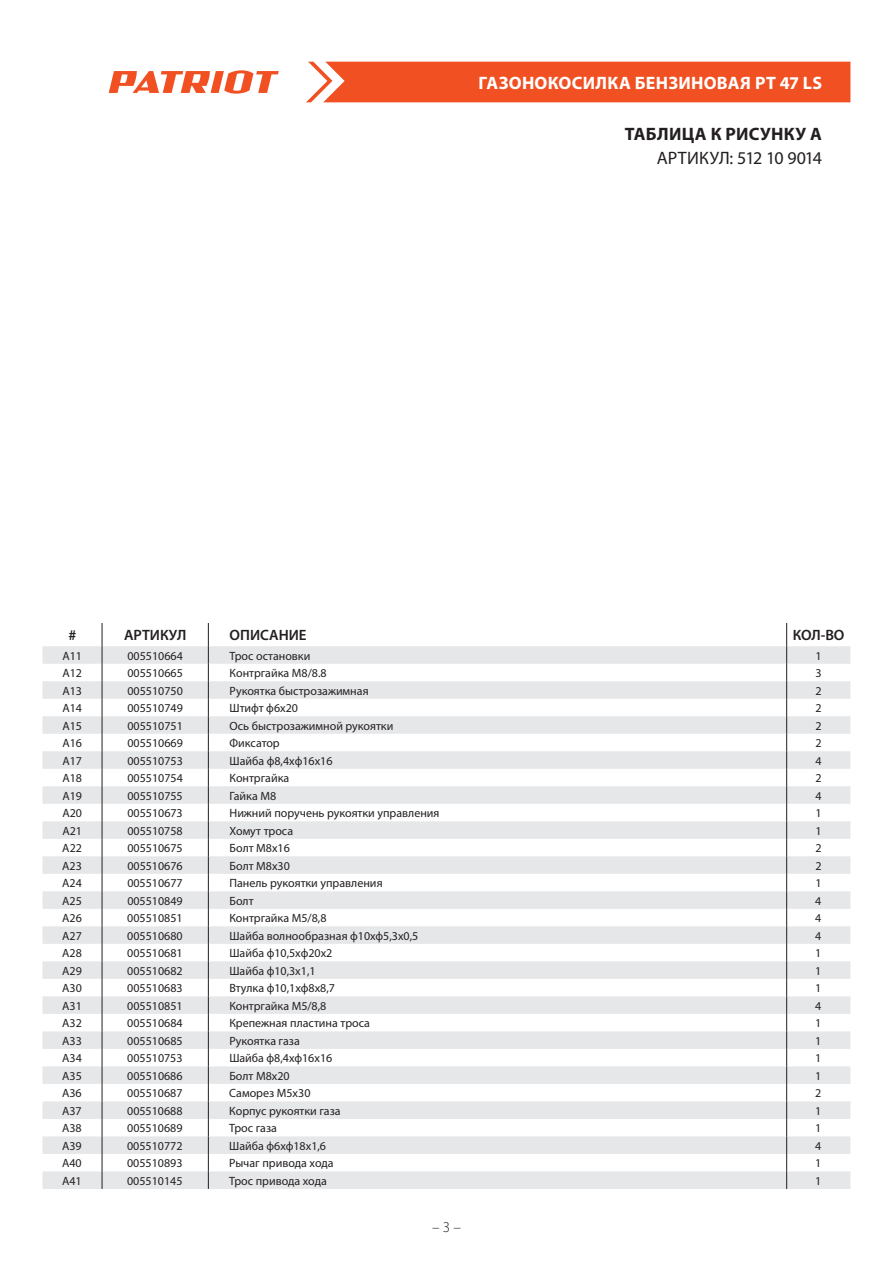
<style>
.page{position:relative;width:893px;height:1263px;background:#fff}
.page>*{position:absolute;margin:0;border:0;box-sizing:border-box;transform-origin:0 0}
.t1{font:700 18px "Myriad Pro";letter-spacing:.015em;color:#fff}
.t2{font:18px "Myriad Pro";letter-spacing:-.05em;color:#231f20}
.t3{font:700 18px "Myriad Pro";letter-spacing:.015em;color:#231f20}
.t4{font:600 15px "Myriad Pro";color:#231f20}
.t5{font:300 15px "Myriad Pro";color:#231f20}
.t6{font:12px "Myriad Pro";color:#231f20}
</style>
<div class="page">
<div style="left:306px;top:62px;width:544px;height:40px;background:#f15122"></div>
<svg style="left:109px;top:70px;width:170px;height:24px"></svg>
<svg style="left:43px;top:646px;width:807px;height:543px;fill:#ebecee"></svg>
<svg style="left:102px;top:623px;width:1px;height:566px"></svg>
<svg style="left:208px;top:623px;width:1px;height:566px"></svg>
<svg style="left:786px;top:623px;width:1px;height:566px"></svg>
<h1 class="t1" style="left:479px;top:71px;width:345px">газонокосилка бензиновая РТ 47 Ls</h1>
<h1 class="t3" style="left:625px;top:123px;width:113px">таблица к РИС</h1>
<h1 class="t3" style="left:760px;top:123px;width:24px">УНКу</h1>
<h1 class="t3" style="left:810px;top:123px;width:13px">A</h1>
<h1 class="t2" style="left:657px;top:147px;width:167px">АРТИКУЛ: 512 10 9014</h1>
<p class="t4" style="left:68px;top:626px;width:9px">#</p>
<p class="t4" style="left:124px;top:626px;width:64px">АРТИКУЛ</p>
<p class="t4" style="left:230px;top:626px;width:78px">ОПИСАНИЕ</p>
<p class="t4" style="left:793px;top:626px;width:53px">КОЛ-ВО</p>
<p class="t6" style="left:62px;top:648px;width:21px">A11</p>
<p class="t6" style="left:127px;top:648px;width:57px">005510664</p>
<p class="t6" style="left:230px;top:648px;width:82px">Трос остановки</p>
<p class="t6" style="left:815px;top:648px;width:8px">1</p>
<p class="t6" style="left:62px;top:665px;width:21px">A12</p>
<p class="t6" style="left:127px;top:665px;width:57px">005510665</p>
<p class="t6" style="left:230px;top:665px;width:99px">Контргайка M8/8.8</p>
<p class="t6" style="left:815px;top:665px;width:8px">3</p>
<p class="t6" style="left:62px;top:683px;width:21px">A13</p>
<p class="t6" style="left:127px;top:683px;width:57px">005510750</p>
<p class="t6" style="left:230px;top:683px;width:141px">Рукоятка быстрозажимная</p>
<p class="t6" style="left:815px;top:683px;width:8px">2</p>
<p class="t6" style="left:62px;top:701px;width:21px">A14</p>
<p class="t6" style="left:127px;top:701px;width:57px">005510749</p>
<p class="t6" style="left:230px;top:701px;width:70px">Штифт ф6х20</p>
<p class="t6" style="left:815px;top:701px;width:8px">2</p>
<p class="t6" style="left:62px;top:718px;width:21px">A15</p>
<p class="t6" style="left:127px;top:718px;width:57px">005510751</p>
<p class="t6" style="left:230px;top:718px;width:165px">Ось быстрозажимной рукоятки</p>
<p class="t6" style="left:815px;top:718px;width:8px">2</p>
<p class="t6" style="left:62px;top:736px;width:21px">A16</p>
<p class="t6" style="left:127px;top:736px;width:57px">005510669</p>
<p class="t6" style="left:230px;top:736px;width:52px">Фиксатор</p>
<p class="t6" style="left:815px;top:736px;width:8px">2</p>
<p class="t6" style="left:62px;top:753px;width:21px">A17</p>
<p class="t6" style="left:127px;top:753px;width:57px">005510753</p>
<p class="t6" style="left:230px;top:753px;width:104px">Шайба ф8,4хф16х16</p>
<p class="t6" style="left:815px;top:753px;width:8px">4</p>
<p class="t6" style="left:62px;top:771px;width:21px">A18</p>
<p class="t6" style="left:127px;top:771px;width:57px">005510754</p>
<p class="t6" style="left:230px;top:771px;width:61px">Контргайка</p>
<p class="t6" style="left:815px;top:771px;width:8px">2</p>
<p class="t6" style="left:62px;top:788px;width:21px">A19</p>
<p class="t6" style="left:127px;top:788px;width:57px">005510755</p>
<p class="t6" style="left:230px;top:788px;width:48px">Гайка М8</p>
<p class="t6" style="left:815px;top:788px;width:8px">4</p>
<p class="t6" style="left:62px;top:806px;width:21px">A20</p>
<p class="t6" style="left:127px;top:806px;width:57px">005510673</p>
<p class="t6" style="left:229px;top:806px;width:212px">Нижний поручень рукоятки управления</p>
<p class="t6" style="left:815px;top:806px;width:8px">1</p>
<p class="t6" style="left:62px;top:823px;width:21px">A21</p>
<p class="t6" style="left:127px;top:823px;width:57px">005510758</p>
<p class="t6" style="left:229px;top:823px;width:65px">Хомут троса</p>
<p class="t6" style="left:815px;top:823px;width:8px">1</p>
<p class="t6" style="left:62px;top:841px;width:21px">A22</p>
<p class="t6" style="left:127px;top:841px;width:57px">005510675</p>
<p class="t6" style="left:229px;top:841px;width:62px">Болт М8х16</p>
<p class="t6" style="left:815px;top:841px;width:8px">2</p>
<p class="t6" style="left:62px;top:858px;width:21px">A23</p>
<p class="t6" style="left:127px;top:858px;width:57px">005510676</p>
<p class="t6" style="left:229px;top:858px;width:62px">Болт М8х30</p>
<p class="t6" style="left:815px;top:858px;width:8px">2</p>
<p class="t6" style="left:62px;top:876px;width:21px">A24</p>
<p class="t6" style="left:127px;top:876px;width:57px">005510677</p>
<p class="t6" style="left:229px;top:876px;width:155px">Панель рукоятки управления</p>
<p class="t6" style="left:815px;top:876px;width:8px">1</p>
<p class="t6" style="left:62px;top:893px;width:21px">A25</p>
<p class="t6" style="left:127px;top:893px;width:57px">005510849</p>
<p class="t6" style="left:229px;top:893px;width:26px">Болт</p>
<p class="t6" style="left:815px;top:893px;width:8px">4</p>
<p class="t6" style="left:62px;top:911px;width:21px">A26</p>
<p class="t6" style="left:127px;top:911px;width:57px">005510851</p>
<p class="t6" style="left:229px;top:911px;width:99px">Контргайка М5/8,8</p>
<p class="t6" style="left:815px;top:911px;width:8px">4</p>
<p class="t6" style="left:62px;top:928px;width:21px">A27</p>
<p class="t6" style="left:127px;top:928px;width:57px">005510680</p>
<p class="t6" style="left:229px;top:928px;width:190px">Шайба волнообразная ф10хф5,3х0,5</p>
<p class="t6" style="left:815px;top:928px;width:8px">4</p>
<p class="t6" style="left:62px;top:946px;width:21px">A28</p>
<p class="t6" style="left:127px;top:946px;width:57px">005510681</p>
<p class="t6" style="left:229px;top:946px;width:104px">Шайба ф10,5хф20х2</p>
<p class="t6" style="left:815px;top:946px;width:8px">1</p>
<p class="t6" style="left:62px;top:963px;width:21px">A29</p>
<p class="t6" style="left:127px;top:963px;width:57px">005510682</p>
<p class="t6" style="left:229px;top:963px;width:88px">Шайба ф10,3х1,1</p>
<p class="t6" style="left:815px;top:963px;width:8px">1</p>
<p class="t6" style="left:62px;top:981px;width:21px">A30</p>
<p class="t6" style="left:127px;top:981px;width:57px">005510683</p>
<p class="t6" style="left:229px;top:981px;width:107px">Втулка ф10,1хф8х8,7</p>
<p class="t6" style="left:815px;top:981px;width:8px">1</p>
<p class="t6" style="left:62px;top:998px;width:21px">A31</p>
<p class="t6" style="left:127px;top:998px;width:57px">005510851</p>
<p class="t6" style="left:229px;top:998px;width:99px">Контргайка М5/8,8</p>
<p class="t6" style="left:815px;top:998px;width:8px">4</p>
<p class="t6" style="left:62px;top:1016px;width:21px">A32</p>
<p class="t6" style="left:127px;top:1016px;width:57px">005510684</p>
<p class="t6" style="left:229px;top:1016px;width:142px">Крепежная пластина троса</p>
<p class="t6" style="left:815px;top:1016px;width:8px">1</p>
<p class="t6" style="left:62px;top:1033px;width:21px">A33</p>
<p class="t6" style="left:127px;top:1033px;width:57px">005510685</p>
<p class="t6" style="left:229px;top:1033px;width:72px">Рукоятка газа</p>
<p class="t6" style="left:815px;top:1033px;width:8px">1</p>
<p class="t6" style="left:62px;top:1051px;width:21px">A34</p>
<p class="t6" style="left:127px;top:1051px;width:57px">005510753</p>
<p class="t6" style="left:229px;top:1051px;width:104px">Шайба ф8,4хф16х16</p>
<p class="t6" style="left:815px;top:1051px;width:8px">1</p>
<p class="t6" style="left:62px;top:1068px;width:21px">A35</p>
<p class="t6" style="left:127px;top:1068px;width:57px">005510686</p>
<p class="t6" style="left:229px;top:1068px;width:62px">Болт М8х20</p>
<p class="t6" style="left:815px;top:1068px;width:8px">1</p>
<p class="t6" style="left:62px;top:1086px;width:21px">A36</p>
<p class="t6" style="left:127px;top:1086px;width:57px">005510687</p>
<p class="t6" style="left:229px;top:1086px;width:83px">Саморез М5х30</p>
<p class="t6" style="left:815px;top:1086px;width:8px">2</p>
<p class="t6" style="left:62px;top:1103px;width:21px">A37</p>
<p class="t6" style="left:127px;top:1103px;width:57px">005510688</p>
<p class="t6" style="left:229px;top:1103px;width:113px">Корпус рукоятки газа</p>
<p class="t6" style="left:815px;top:1103px;width:8px">1</p>
<p class="t6" style="left:62px;top:1121px;width:21px">A38</p>
<p class="t6" style="left:127px;top:1121px;width:57px">005510689</p>
<p class="t6" style="left:229px;top:1121px;width:49px">Трос газа</p>
<p class="t6" style="left:815px;top:1121px;width:8px">1</p>
<p class="t6" style="left:62px;top:1138px;width:21px">A39</p>
<p class="t6" style="left:127px;top:1138px;width:57px">005510772</p>
<p class="t6" style="left:229px;top:1138px;width:98px">Шайба ф6хф18х1,6</p>
<p class="t6" style="left:815px;top:1138px;width:8px">4</p>
<p class="t6" style="left:62px;top:1156px;width:21px">A40</p>
<p class="t6" style="left:127px;top:1156px;width:57px">005510893</p>
<p class="t6" style="left:229px;top:1156px;width:106px">Рычаг привода хода</p>
<p class="t6" style="left:815px;top:1156px;width:8px">1</p>
<p class="t6" style="left:62px;top:1173px;width:21px">A41</p>
<p class="t6" style="left:127px;top:1173px;width:57px">005510145</p>
<p class="t6" style="left:229px;top:1173px;width:99px">Трос привода хода</p>
<p class="t6" style="left:815px;top:1173px;width:8px">1</p>
<p class="t5" style="left:432px;top:1218px;width:30px">– 3 –</p>
</div>
